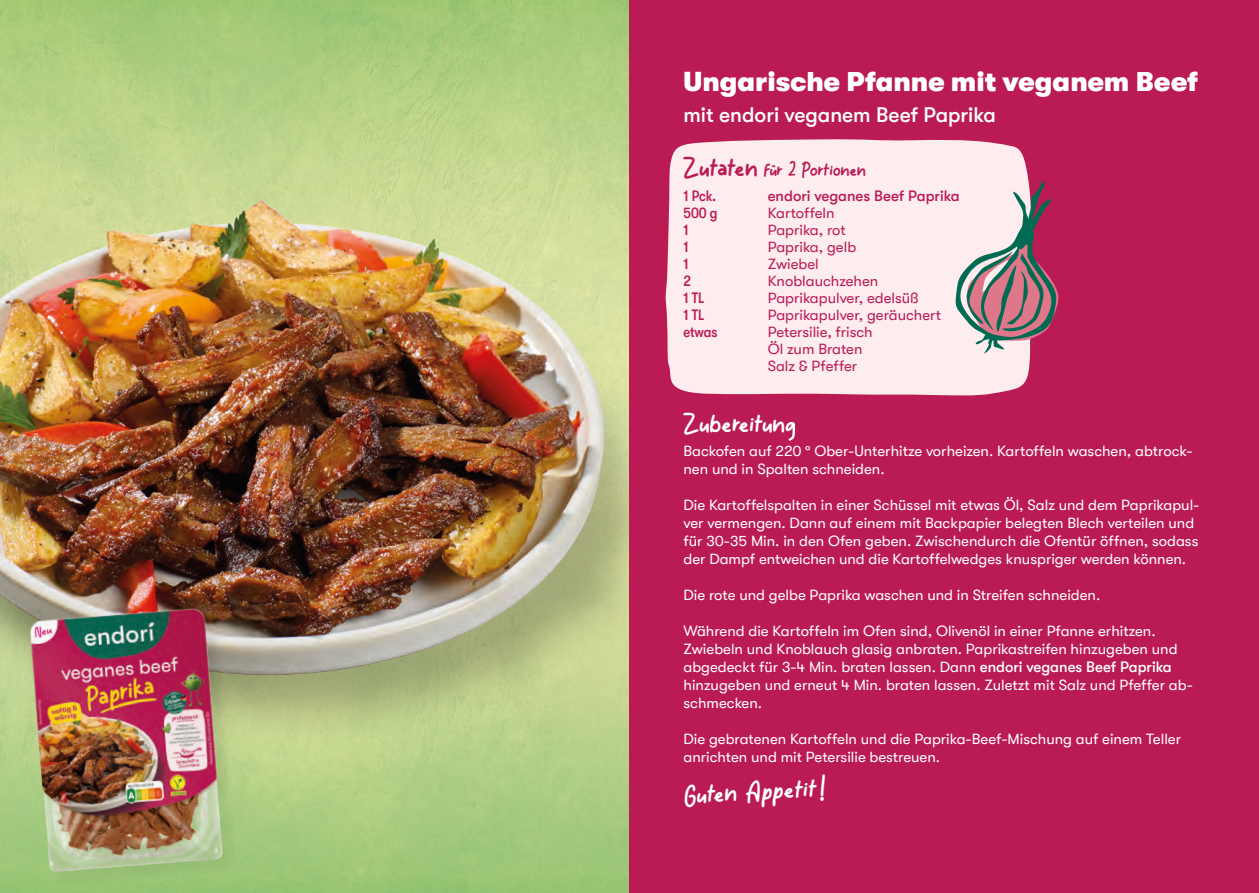
<style>
.page{position:relative;width:1259px;height:893px;background:#fff}
.page>*{position:absolute;margin:0;border:0;box-sizing:border-box;transform-origin:0 0}
.headline_weiss{font:900 27px "GT Walsheim Pro";color:#fff}
.t1{font:700 25.5px "Tomcat";color:#fff}
.subline_weiss{font:500 21px "GT Walsheim Pro";color:#fff}
.t2{font:700 18px "Tomcat";color:#ba1b54}
.t3{font:15px/18px "GT Walsheim Pro";color:#fff}
.t4{font:15px "GT Walsheim Pro";color:#ba1b54}
.t5{font:500 condensed 15px "GT Walsheim Pro";color:#ba1b54}
.t6{font:500 15px "GT Walsheim Pro";color:#ba1b54}
.s1{font-size:25.5px}
.s2{font-weight:500}
</style>
<div class="page">
<img style="left:0;top:0;width:629px;height:796px">
<div style="left:629px;top:0;width:630px;height:893px;background:#ba1b54"></div>
<div style="left:665px;top:139px;width:365px;height:257px;background:#fdedee"></div>
<svg style="left:953px;top:180px;width:106px;height:176px"></svg>
<img style="left:7px;top:587px;width:242px;height:306px">
<svg style="left:785px;top:422px;width:10px;height:19px"></svg>
<p class="headline_weiss" style="left:683px;top:66px;width:516px">Ungarische Pfanne mit veganem Beef</p>
<p class="subline_weiss" style="left:683px;top:103px;width:314px">mit endori veganem Beef Paprika</p>
<p class="t2" style="left:683px;top:157px;width:184px"><span class="s1">Zutaten</span> für 2 Portionen</p>
<p class="t5" style="left:683px;top:188px;width:34px">1 Pck.</p>
<p class="t6" style="left:767px;top:188px;width:193px">endori veganes Beef Paprika</p>
<p class="t5" style="left:683px;top:205px;width:35px">500 g</p>
<p class="t4" style="left:767px;top:205px;width:68px">Kartoffeln</p>
<p class="t5" style="left:683px;top:222px;width:7px">1</p>
<p class="t4" style="left:767px;top:222px;width:80px">Paprika, rot</p>
<p class="t5" style="left:683px;top:239px;width:7px">1</p>
<p class="t4" style="left:767px;top:239px;width:90px">Paprika, gelb</p>
<p class="t5" style="left:683px;top:256px;width:7px">1</p>
<p class="t4" style="left:767px;top:256px;width:53px">Zwiebel</p>
<p class="t5" style="left:683px;top:273px;width:9px">2</p>
<p class="t4" style="left:767px;top:273px;width:112px">Knoblauchzehen</p>
<p class="t5" style="left:683px;top:290px;width:22px">1 TL</p>
<p class="t4" style="left:767px;top:290px;width:153px">Paprikapulver, edelsüß</p>
<p class="t5" style="left:683px;top:307px;width:22px">1 TL</p>
<p class="t4" style="left:767px;top:307px;width:175px">Paprikapulver, geräuchert</p>
<p class="t5" style="left:683px;top:324px;width:35px">etwas</p>
<p class="t4" style="left:767px;top:324px;width:107px">Petersilie, frisch</p>
<p class="t4" style="left:767px;top:341px;width:96px">Öl zum Braten</p>
<p class="t4" style="left:767px;top:358px;width:91px">Salz &amp; Pfeffer</p>
<p class="t1" style="left:683px;top:405px;width:103px">Zubereitun</p>
<p class="t3" style="left:683px;top:441px;width:511px">Backofen auf 220 ° Ober-Unterhitze vorheizen. Kartoffeln waschen, abtrock&shy;nen und in Spalten schneiden.</p>
<p class="t3" style="left:683px;top:495px;width:517px">Die Kartoffelspalten in einer Schüssel mit etwas Öl, Salz und dem Paprikapul&shy;ver vermengen. Dann auf einem mit Backpapier belegten Blech verteilen und für 30-35 Min. in den Ofen geben. Zwischendurch die Ofentür öffnen, sodass der Dampf entweichen und die Kartoffelwedges knuspriger werden können.</p>
<p class="t3" style="left:683px;top:585px;width:418px">Die rote und gelbe Paprika waschen und in Streifen schneiden.</p>
<p class="t3" style="left:683px;top:621px;width:511px">Während die Kartoffeln im Ofen sind, Olivenöl in einer Pfanne erhitzen.<br>Zwiebeln und Knoblauch glasig anbraten. Paprikastreifen hinzugeben und abgedeckt für 3-4 Min. braten lassen. Dann <span class="s2">endori veganes Beef Paprika </span>hinzugeben und erneut 4 Min. braten lassen. Zuletzt mit Salz und Pfeffer ab&shy;schmecken.</p>
<p class="t3" style="left:683px;top:729px;width:499px">Die gebratenen Kartoffeln und die Paprika-Beef-Mischung auf einem Teller anrichten und mit Petersilie bestreuen.</p>
<p class="t1" style="left:683px;top:777px;width:142px;rotate:-3deg">Guten Appetit!</p>
</div>
